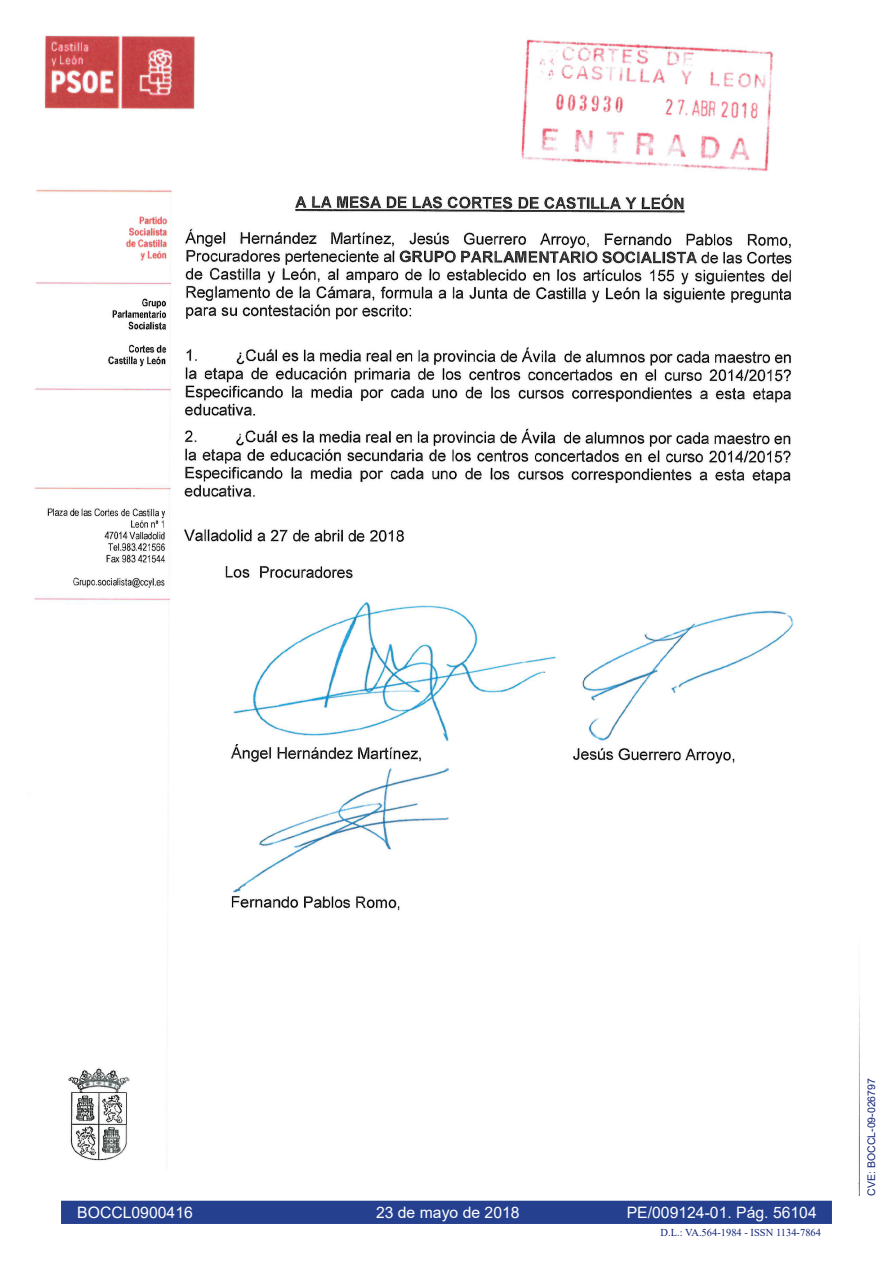
<style>
.page{position:relative;width:893px;height:1263px;background:#fff}
.page>*{position:absolute;margin:0;border:0;box-sizing:border-box;transform-origin:0 0}
.t1{font:15.75px "Arial";color:#fff}
.t2{font:10.5px "Times New Roman";color:#132477}
.t3{font:10.5px "Arial";color:#132477}
</style>
<div class="page">
<div style="left:60px;top:1200px;width:773px;height:25px;background:#25408f"></div>
<div style="left:60px;top:1199px;width:773px;height:26px;border:2px solid #fff"></div>
<img style="left:34px;top:35px;width:825px;height:1160px">
<p class="t1" style="left:77px;top:1202px;width:117px">BOCCL0900416</p>
<p class="t1" style="left:376px;top:1202px;width:145px">23 de mayo de 2018</p>
<p class="t1" style="left:627px;top:1202px;width:192px">PE/009124-01. Pág. 56104</p>
<p class="t2" style="left:661px;top:1225px;width:162px">D.L.: VA.564-1984 - ISSN 1134-7864</p>
<p class="t3" style="left:864px;top:1195px;width:119px;rotate:-90deg">CVE: BOCCL-09-026797</p>
</div>
